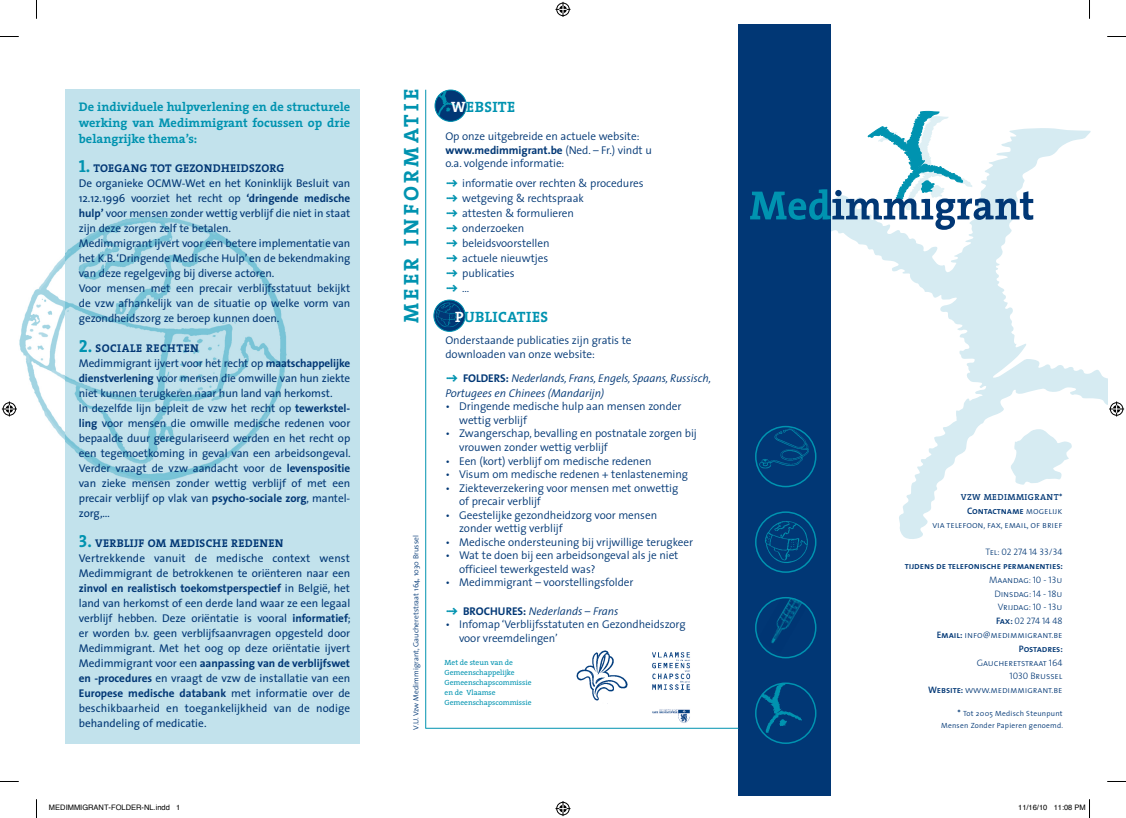
<style>
.page{position:relative;width:1126px;height:818px;background:#fff}
.page>*{position:absolute;margin:0;border:0;box-sizing:border-box;transform-origin:0 0}
.t1{font:700 21.25px "The Serif";letter-spacing:.15em;color:#0093b0}
.t2{font:17.5px "Eureka Arrows";color:#0093b0}
.t3{font:700 15px "The Serif";letter-spacing:.025em;color:#0093b0}
.t4{font:700 12.5px/16.2px "The Serif";color:#0093b0;text-align:justify}
.t5{font:11.25px/15px "The Sans";letter-spacing:-.005em;color:#013775}
.t6{font:300 11.25px/13.5px "The Sans";letter-spacing:-.005em;color:#013775}
.t7{font:italic 300 11.25px/15px "The Sans";letter-spacing:-.005em;color:#013775}
.t8{font:700 11.25px "The Serif";letter-spacing:.03em;color:#013775}
.t9{font:700 11.25px "The Serif";letter-spacing:.05em;color:#013775}
.t10{font:9.38px/13.8px "The Sans Light Caps";letter-spacing:-.01em;color:#013775;text-align:right}
.t11{font:9.38px "The Sans Semi Bold Caps";letter-spacing:-.01em;color:#013775}
.t12{font:600 8.75px "The Serif";letter-spacing:.05em;color:#013775}
.t13{font:7.5px/10px "The Serif";letter-spacing:-.005em;color:#0093b0}
.t14{font:300 7.5px/12.5px "The Sans";letter-spacing:.03em;color:#013775;text-align:right}
.t15{font:300 7.5px "The Sans";letter-spacing:.01em;color:#013775}
.t16{font:7.5px "Helvetica";color:#000}
.s1{font-family:"The Serif Bold Caps";font-weight:400;font-size:17.5px;color:#0093b0}
.s2{font-weight:700}
.s3{color:#fff}
.s4{font-family:"Eureka Arrows";font-weight:400;font-size:17.5px;color:#0093b0}
.s5{font-family:"The Sans";font-weight:300;font-size:11.25px;color:#013775}
.s6{font-family:"Eureka Arrows";font-weight:400;font-style:normal;font-size:17.5px;color:#0093b0}
.s7{font-weight:700;font-style:normal}
.s8{font-family:"The Sans Light Caps"}
.s9{font-family:"The Sans Semi Bold Caps"}
.s10{font-family:"The Serif";font-weight:600;font-size:8.75px}
</style>
<div class="page">
<svg style="left:830px;top:128px;width:277px;height:411px"></svg>
<svg style="left:1009px;top:429px;width:63px;height:56px"></svg>
<div style="left:738px;top:24px;width:92px;height:771px;background:#013775"></div>
<svg style="left:750px;top:111px;width:283px;height:119px"></svg>
<img style="left:755px;top:428px;width:58px;height:43px">
<div style="left:755px;top:425px;width:61px;height:62px;border:2px solid #0093b0;border-radius:50%"></div>
<img style="left:764px;top:520px;width:44px;height:43px">
<div style="left:755px;top:511px;width:61px;height:61px;border:2px solid #0093b0;border-radius:50%"></div>
<img style="left:758px;top:599px;width:49px;height:53px">
<div style="left:755px;top:596px;width:61px;height:62px;border:2px solid #0093b0;border-radius:50%"></div>
<img style="left:755px;top:682px;width:60px;height:60px;border-radius:30px">
<div style="left:755px;top:682px;width:61px;height:61px;border:2px solid #0093b0;border-radius:50%"></div>
<img style="left:643px;top:652px;width:55px;height:77px">
<img style="left:576px;top:650px;width:52px;height:54px">
<hr style="left:425px;top:90px;width:1px;height:637px;background:#0093b0">
<hr style="left:425px;top:727px;width:313px;height:1px;background:#0093b0">
<div style="left:66px;top:90px;width:294px;height:653px;background:#c2e2ec"></div>
<img style="left:19px;top:212px;width:268px;height:275px">
<div style="left:434px;top:300px;width:31px;height:31px;background:#013775;border-radius:50%"></div>
<img style="left:435px;top:302px;width:26px;height:25px">
<div style="left:433px;top:299px;width:32px;height:32px;border:1px solid #0093b0;border-radius:50%"></div>
<img style="left:435px;top:90px;width:31px;height:31px;border-radius:16px">
<div style="left:434px;top:90px;width:32px;height:32px;border:1px solid #0093b0;border-radius:50%"></div>
<svg style="left:0;top:36px;width:19px;height:1px"></svg>
<svg style="left:1107px;top:36px;width:18px;height:1px"></svg>
<svg style="left:36px;top:0;width:1px;height:19px"></svg>
<svg style="left:36px;top:799px;width:1px;height:18px"></svg>
<svg style="left:1089px;top:0;width:1px;height:19px"></svg>
<svg style="left:555px;top:2px;width:15px;height:15px"></svg>
<svg style="left:555px;top:801px;width:15px;height:14px"></svg>
<svg style="left:2px;top:401px;width:15px;height:15px"></svg>
<svg style="left:1109px;top:401px;width:14px;height:15px"></svg>
<svg style="left:1089px;top:799px;width:1px;height:18px"></svg>
<p class="t4" style="left:79px;top:98px;width:273px">De individuele hulpverlening en de structurele werking van Medimmigrant focussen op drie belangrijke thema’s:</p>
<p class="t8" style="left:79px;top:158px;width:207px"><span class="s1">1.</span> TOEGANG TOT GEZONDHEIDSZORG</p>
<p class="t5" style="left:79px;top:175px;width:273px">De organieke OCMW-Wet en het Koninklijk Besluit van 12.12.1996 voorziet het recht op <span class="s2">‘dringende medische hulp’</span> voor mensen zonder wettig verblijf die niet in staat zijn deze zorgen zelf te betalen.<br>Medimmigrant ijvert voor een betere implementatie van het K.B. ‘Dringende Medische Hulp’ en de bekendmaking van deze regelgeving bij diverse actoren.<br>Voor mensen met een precair verblijfsstatuut bekijkt de vzw afhankelijk van de situatie op welke vorm van gezondheidszorg ze beroep kunnen doen.</p>
<p class="t9" style="left:79px;top:338px;width:121px"><span class="s1">2.</span> SOCIALE RECHTEN</p>
<p class="t5" style="left:79px;top:355px;width:273px">Medimmigrant ijvert voor het recht op <span class="s2">maatschappelijke dienstverlening</span> voor mensen die omwille van hun ziekte niet kunnen terugkeren naar hun land van herkomst.<br>In dezelfde lijn bepleit de vzw het recht op <span class="s2">tewerkstel&shy;ling</span> voor mensen die omwille medische redenen voor bepaalde duur geregulariseerd werden en het recht op een tegemoetkoming in geval van een arbeidsongeval.<br>Verder vraagt de vzw aandacht voor de <span class="s2">levenspositie </span>van zieke mensen zonder wettig verblijf of met een precair verblijf op vlak van <span class="s2">psycho-sociale zorg</span>, mantel&shy;zorg,…</p>
<p class="t8" style="left:79px;top:533px;width:206px"><span class="s1">3.</span> VERBLIJF OM MEDISCHE REDENEN</p>
<p class="t5" style="left:79px;top:550px;width:273px;text-align:justify">Vertrekkende vanuit de medische context wenst Medimmigrant de betrokkenen te oriënteren naar een <span class="s2">zinvol en realistisch toekomstperspectief</span> in België, het land van herkomst of een derde land waar ze een legaal verblijf hebben. Deze oriëntatie is vooral <span class="s2">informatief</span>; er worden b.v. geen verblijfsaanvragen opgesteld door Medimmigrant. Met het oog op deze oriëntatie ijvert Medimmigrant voor een <span class="s2">aanpassing van de verblijfswet en -procedures</span> en vraagt de vzw de installatie van een <span class="s2">Europese medische databank</span> met informatie over de beschikbaarheid en toegankelijkheid van de nodige behandeling of medicatie.</p>
<h1 class="t1" style="left:393px;top:323px;width:236px;rotate:-90deg">MEER INFORMATIE</h1>
<p class="t15" style="left:410px;top:729px;width:196px;rotate:-90deg">V.U. Vzw Medimmigrant, Gaucheretstraat 164, 1030 Brussel</p>
<h3 class="t3" style="left:451px;top:94px;width:65px"><span class="s3">W</span>EBSITE</h3>
<p class="t6" style="left:445px;top:129px;width:208px">Op onze uitgebreide en actuele website: <span class="s2">www.medimmigrant.be</span> (Ned. – Fr.) vindt u o.a. volgende informatie:</p>
<p class="t6" style="left:445px;top:175px;width:200px;line-height:15px"><span class="s4">ò</span> informatie over rechten &amp; procedures <span class="s4">ò</span> wetgeving &amp; rechtspraak<br><span class="s4">ò</span> attesten &amp; formulieren<br><span class="s4">ò</span> onderzoeken<br><span class="s4">ò</span> beleidsvoorstellen<br><span class="s4">ò</span> actuele nieuwtjes<br><span class="s4">ò</span> publicaties</p>
<h2 class="t2" style="left:445px;top:276px;width:26px">ò <span class="s5">…</span></h2>
<h3 class="t3" style="left:455px;top:304px;width:94px"><span class="s3">P</span>UBLICATIES</h3>
<p class="t6" style="left:445px;top:333px;width:188px">Onderstaande publicaties zijn gratis te downloaden van onze website:</p>
<p class="t7" style="left:445px;top:370px;width:267px"><span class="s6">ò</span> <span class="s7">FOLDERS:</span> Nederlands, Frans, Engels, Spaans, Russisch,<br>Portugees en Chinees (Mandarijn)</p>
<p class="t6" style="left:459px;top:399px;width:224px;text-indent:-14px">• Dringende medische hulp aan mensen zonder wettig verblijf</p>
<p class="t6" style="left:459px;top:426px;width:239px;text-indent:-14px">• Zwangerschap, bevalling en postnatale zorgen bij vrouwen zonder wettig verblijf</p>
<p class="t6" style="left:445px;top:453px;width:207px">• Een (kort) verblijf om medische redenen</p>
<p class="t6" style="left:445px;top:467px;width:244px">• Visum om medische redenen + tenlasteneming</p>
<p class="t6" style="left:459px;top:480px;width:221px;text-indent:-14px">• Ziekteverzekering voor mensen met onwettig of precair verblijf</p>
<p class="t6" style="left:459px;top:507px;width:199px;text-indent:-14px">• Geestelijke gezondheidzorg voor mensen zonder wettig verblijf</p>
<p class="t6" style="left:445px;top:534px;width:249px">• Medische ondersteuning bij vrijwillige terugkeer</p>
<p class="t6" style="left:459px;top:548px;width:221px;text-indent:-14px">• Wat te doen bij een arbeidsongeval als je niet officieel tewerkgesteld was?</p>
<p class="t6" style="left:445px;top:575px;width:189px">• Medimmigrant – voorstellingsfolder</p>
<p class="t7" style="left:445px;top:602px;width:174px"><span class="s6">ò</span> <span class="s7">BROCHURES:</span> Nederlands – Frans</p>
<p class="t6" style="left:459px;top:617px;width:228px;text-indent:-14px">• Infomap ‘Verblijfsstatuten en Gezondheidszorg voor vreemdelingen’</p>
<p class="t13" style="left:444px;top:656px;width:88px">Met de steun van de<br>Gemeenschappelijke<br>Gemeenschapscommissie en de Vlaamse<br>Gemeenschapscommissie</p>
<p class="t12" style="left:960px;top:489px;width:103px">VZW MEDIMMIGRANT*</p>
<p class="t11" style="left:967px;top:503px;width:97px">Contactname <span class="s8">mogelijk</span></p>
<p class="t10" style="left:932px;top:517px;width:131px">via telefoon, fax, email, of brief</p>
<p class="t10" style="left:985px;top:544px;width:78px">Tel: 02 274 14 33/34</p>
<p class="t11" style="left:904px;top:558px;width:160px">tijdens de telefonische permanenties:</p>
<p class="t10" style="left:936px;top:572px;width:127px">Maandag: 10 - 13u<br>Dinsdag: 14 - 18u<br>Vrijdag: 10 - 13u<br><span class="s9">Fax:</span> 02 274 14 48<br><span class="s9">Email:</span> info@medimmigrant.be</p>
<p class="t11" style="left:1018px;top:640px;width:45px">Postadres:</p>
<p class="t10" style="left:928px;top:654px;width:136px">Gaucheretstraat 164<br>1030 Brussel<br><span class="s9">Website:</span> www.medimmigrant.be</p>
<p class="t14" style="left:941px;top:706px;width:123px"><span class="s10">*</span> Tot 2005 Medisch Steunpunt<br>Mensen Zonder Papieren genoemd.</p>
<p class="t16" style="left:49px;top:801px;width:133px">MEDIMMIGRANT-FOLDER-NL.indd 1</p>
<p class="t16" style="left:1018px;top:801px;width:69px">11/16/10 11:08 PM</p>
</div>
